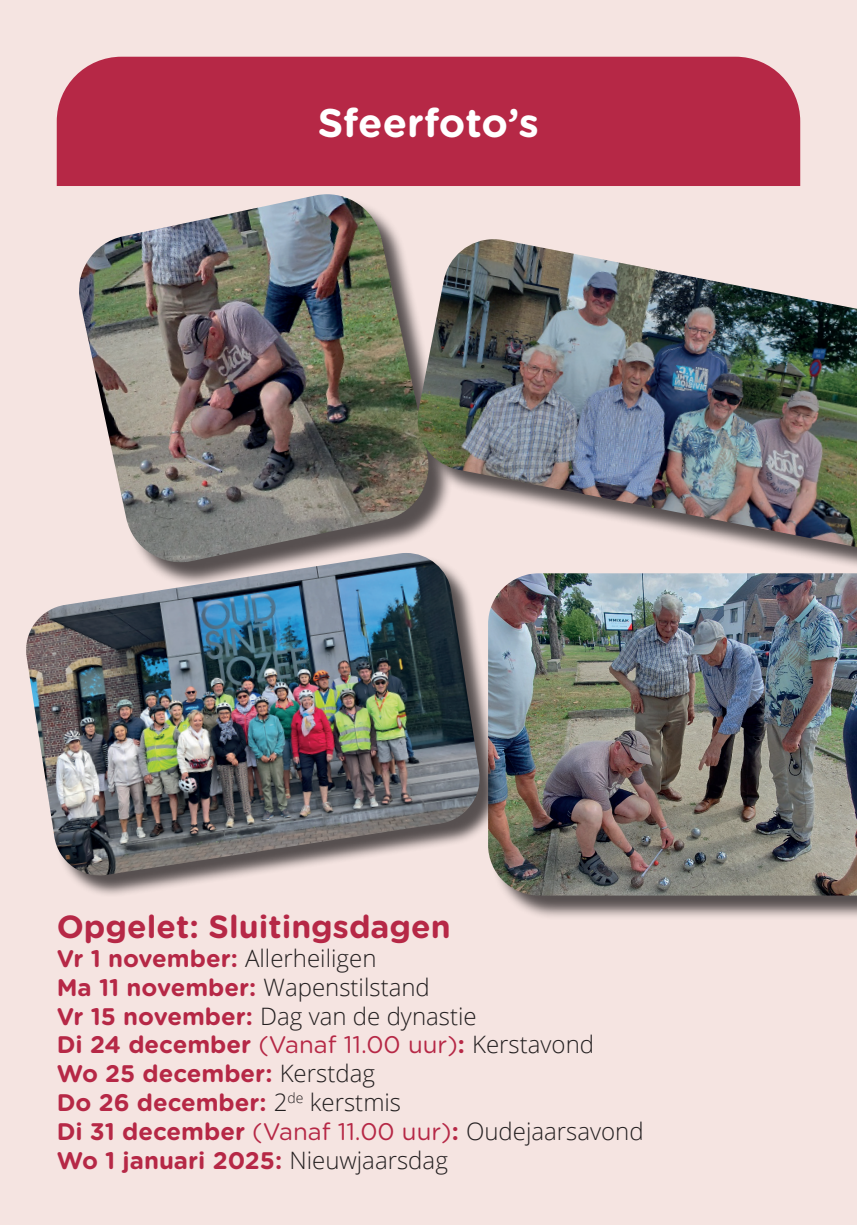
<style>
.page{position:relative;width:857px;height:1225px;background:#fff}
.page>*{position:absolute;margin:0;border:0;box-sizing:border-box;transform-origin:0 0}
.t1{font:700 40px "Gotham Rounded";letter-spacing:-.005em;color:#fff}
.t2{font:700 32px "Gotham Rounded";color:#b62846}
.t3{font:700 24px/28.8px "Gotham Rounded";color:#b62846}
.t4{font:300 24px/28.8px "Open Sans";color:#231f20}
.s1{font-family:"Gotham Rounded";font-weight:700;color:#b62846}
.s2{font-weight:400}
.s3{font-family:"Open Sans";font-weight:300;color:#231f20}
</style>
<div class="page">
<div style="left:0;top:0;width:856px;height:1225px;background:#f5e4e1"></div>
<div style="left:57px;top:57px;width:742px;height:129px;background:#b62846"></div>
<img style="left:79px;top:194px;width:334px;height:359px">
<div style="left:421px;top:243px;width:435px;height:332px;background:#231f20;opacity:.75"></div>
<img style="left:413px;top:239px;width:443px;height:308px">
<div style="left:491px;top:576px;width:365px;height:344px;background:#231f20;opacity:.75"></div>
<img style="left:502px;top:573px;width:354px;height:322px">
<div style="left:28px;top:555px;width:474px;height:343px;background:#231f20;opacity:.75"></div>
<img style="left:26px;top:553px;width:456px;height:325px">
<h1 class="t1" style="left:318px;top:94px;width:222px">Sfeerfoto’s</h1>
<h2 class="t2" style="left:57px;top:903px;width:395px">Opgelet: Sluitingsdagen</h2>
<p class="t4" style="left:57px;top:943px;width:421px"><span class="s1">Vr 1 november:</span> Allerheiligen<br><span class="s1">Ma 11 november:</span> Wapenstilstand<br><span class="s1">Vr 15 november:</span> Dag van de dynastie</p>
<p class="t3" style="left:57px;top:1029px;width:588px">Di 24 december <span class="s2">(Vanaf 11.00 uur)</span>: <span class="s3">Kerstavond<br></span>Wo 25 december: <span class="s3">Kerstdag<br></span>Do 26 december: <span class="s3">2</span><sup>de</sup> <span class="s3">kerstmis<br></span>Di 31 december <span class="s2">(Vanaf 11.00 uur)</span>: <span class="s3">Oudejaarsavond </span>Wo 1 januari 2025: <span class="s3">Nieuwjaarsdag</span></p>
</div>
